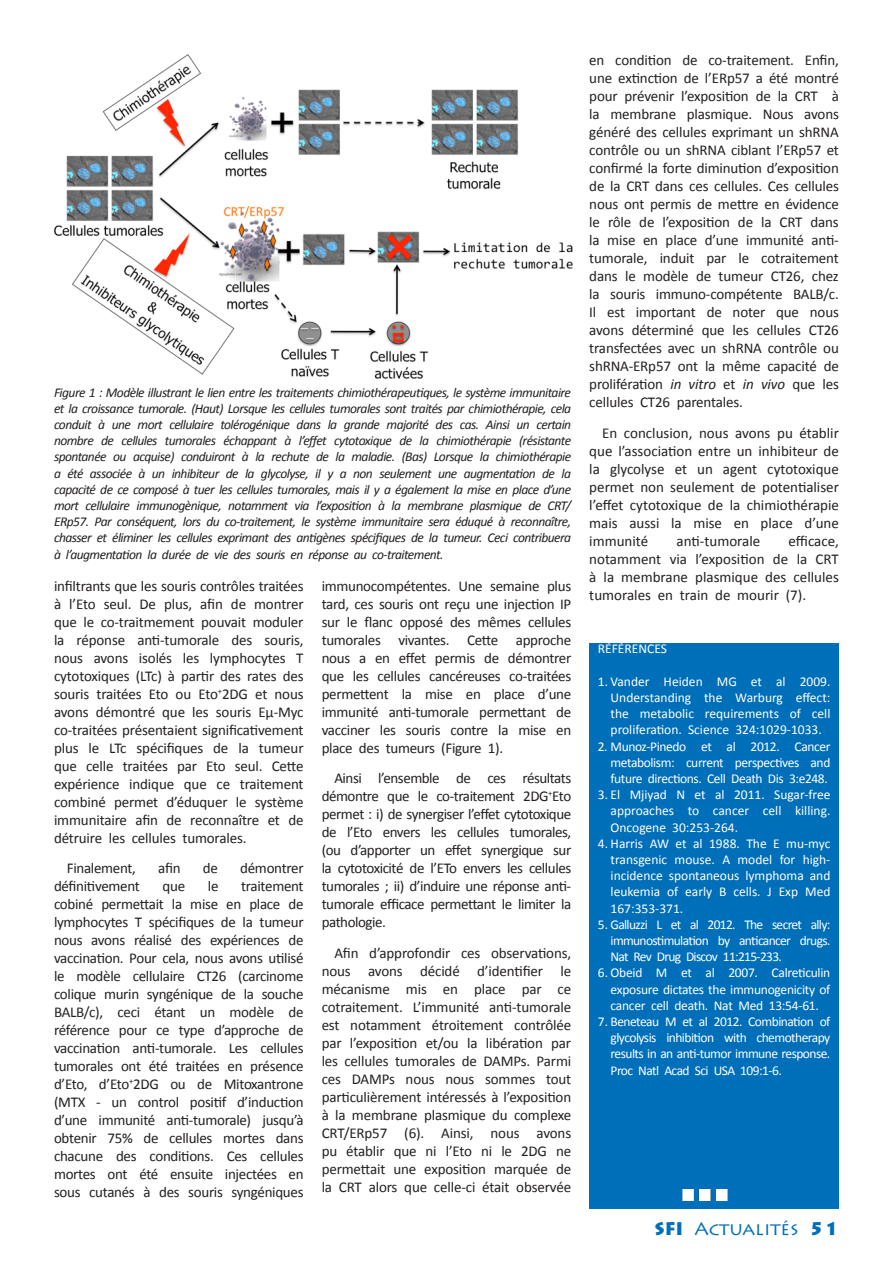
<style>
.page{position:relative;width:893px;height:1263px;background:#fff}
.page>*{position:absolute;margin:0;border:0;box-sizing:border-box;transform-origin:0 0}
.t1{font:18px "Lithos Pro";color:#006fba}
.paragraphe{font:15px/18px "Calibri";letter-spacing:-.01em;color:#231f20;text-align:justify}
.legende{font:italic 13.5px/16.2px "Calibri";letter-spacing:-.04em;color:#231f20;text-align:justify}
.reference{font:13.5px/16.2px "Calibri";letter-spacing:-.02em;color:#fff;text-align:justify}
.reference-2{font:13.5px "Calibri";color:#fff}
.s1{font-style:italic}
.s2{font-weight:900}
</style>
<div class="page">
<div style="left:589px;top:643px;width:250px;height:566px;background:#006fba"></div>
<img style="left:682px;top:1189px;width:45px;height:12px">
<img style="left:54px;top:54px;width:518px;height:324px">
<p class="legende" style="left:54px;top:383px;width:519px">Figure 1 : Modèle illustrant le lien entre les traitements chimiothérapeutiques, le système immunitaire et la croissance tumorale. (Haut) Lorsque les cellules tumorales sont traités par chimiothérapie, cela conduit à une mort cellulaire tolérogénique dans la grande majorité des cas. Ainsi un certain nombre de cellules tumorales échappant à l’effet cytotoxique de la chimiothérapie (résistante spontanée ou acquise) conduiront à la rechute de la maladie. (Bas) Lorsque la chimiothérapie a été associée à un inhibiteur de la glycolyse, il y a non seulement une augmentation de la capacité de ce composé à tuer les cellules tumorales, mais il y a également la mise en place d’une mort cellulaire immunogènique, notamment via l’exposition à la membrane plasmique de CRT/ ERp57. Par conséquent, lors du co-traitement, le système immunitaire sera éduqué à reconnaître, chasser et éliminer les cellules exprimant des antigènes spécifiques de la tumeur. Ceci contribuera à l’augmentation la durée de vie des souris en réponse au co-traitement.</p>
<p class="paragraphe" style="left:54px;top:576px;width:251px">infiltrants que les souris contrôles traitées à l’Eto seul. De plus, afin de montrer que le co-traitmement pouvait moduler la réponse anti-tumorale des souris, nous avons isolés les lymphocytes T cytotoxiques (LTc) à partir des rates des souris traitées Eto ou Eto<sup>+</sup>2DG et nous avons démontré que les souris Eµ-Myc co-traitées présentaient significativement plus le LTc spécifiques de la tumeur que celle traitées par Eto seul. Cette expérience indique que ce traitement combiné permet d’éduquer le système immunitaire afin de reconnaître et de détruire les cellules tumorales.</p>
<p class="paragraphe" style="left:67px;top:859px;width:71px">Finalement,</p>
<p class="paragraphe" style="left:158px;top:859px;width:24px">afin</p>
<p class="paragraphe" style="left:203px;top:859px;width:17px">de</p>
<p class="paragraphe" style="left:240px;top:859px;width:65px">démontrer</p>
<p class="paragraphe" style="left:54px;top:877px;width:87px">définitivement</p>
<p class="paragraphe" style="left:163px;top:877px;width:24px">que</p>
<p class="paragraphe" style="left:208px;top:877px;width:12px">le</p>
<p class="paragraphe" style="left:54px;top:877px;width:251px;text-indent:187px">traitement cobiné permettait la mise en place de lymphocytes T spécifiques de la tumeur nous avons réalisé des expériences de vaccination. Pour cela, nous avons utilisé le modèle cellulaire CT26 (carcinome colique murin syngénique de la souche BALB/c), ceci étant un modèle de référence pour ce type d’approche de vaccination anti-tumorale. Les cellules tumorales ont été traitées en présence d’Eto, d’Eto<sup>+</sup>2DG ou de Mitoxantrone (MTX - un control positif d’induction d’une immunité anti-tumorale) jusqu’à obtenir 75% de cellules mortes dans chacune des conditions. Ces cellules mortes ont été ensuite injectées en sous cutanés à des souris syngéniques</p>
<p class="paragraphe" style="left:322px;top:576px;width:251px">immunocompétentes. Une semaine plus tard, ces souris ont reçu une injection IP sur le flanc opposé des mêmes cellules tumorales vivantes. Cette approche nous a en effet permis de démontrer que les cellules cancéreuses co-traitées permettent la mise en place d’une immunité anti-tumorale permettant de vacciner les souris contre la mise en place des tumeurs (Figure 1).</p>
<p class="paragraphe" style="left:322px;top:769px;width:251px;text-indent:13px">Ainsi l’ensemble de ces résultats démontre que le co-traitement 2DG<sup>+</sup>Eto permet : i) de synergiser l’effet cytotoxique de l’Eto envers les cellules tumorales, (ou d’apporter un effet synergique sur la cytotoxicité de l’ETo envers les cellules tumorales ; ii) d’induire une réponse anti&shy;tumorale efficace permettant le limiter la pathologie.</p>
<p class="paragraphe" style="left:322px;top:943px;width:251px;text-indent:13px">Afin d’approfondir ces observations, nous avons décidé d’identifier le mécanisme mis en place par ce cotraitement. L’immunité anti-tumorale est notamment étroitement contrôlée par l’exposition et/ou la libération par les cellules tumorales de DAM</p>
<p class="paragraphe" style="left:513px;top:1051px;width:59px">Ps. Parmi</p>
<p class="paragraphe" style="left:322px;top:1069px;width:41px">ces DAM</p>
<p class="paragraphe" style="left:322px;top:1069px;width:251px;text-indent:60px">Ps nous nous sommes tout particulièrement intéressés à l’exposition à la membrane plasmique du complexe CRT/ERp57 (6). Ainsi, nous avons pu établir que ni l’Eto ni le 2DG ne permettait une exposition marquée de la CRT alors que celle-ci était observée</p>
<p class="paragraphe" style="left:589px;top:51px;width:251px">en condition de co-traitement. Enfin, une extinction de l’ERp57 a été montré pour prévenir l’exposition de la CRT à la membrane plasmique. Nous avons généré des cellules exprimant un shRNA contrôle ou un shRNA ciblant l’ERp57 et confirmé la forte diminution d’exposition de la CRT dans ces cellules. Ces cellules nous ont permis de mettre en évidence le rôle de l’exposition de la CRT dans la mise en place d’une immunité anti&shy;tumorale, induit par le cotraitement dans le modèle de tumeur CT26, chez la souris immuno-compétente BALB/c.<br>Il est important de noter que nous avons déterminé que les cellules CT26 transfectées avec un shRNA contrôle ou shRNA-ERp57 ont la même capacité de prolifération <span class="s1">in vitro</span> et <span class="s1">in vivo</span> que les cellules CT26 parentales.</p>
<p class="paragraphe" style="left:589px;top:423px;width:251px;text-indent:13px">En conclusion, nous avons pu établir que l’association entre un inhibiteur de la glycolyse et un agent cytotoxique permet non seulement de potentialiser l’effet cytotoxique de la chimiothérapie mais aussi la mise en place d’une immunité</p>
<p class="paragraphe" style="left:589px;top:531px;width:251px;text-indent:199px">efficace, notamment via l’exposition de la CRT à la membrane plasmique des cellules tumorales en train de mourir (7).</p>
<p class="paragraphe" style="left:677px;top:531px;width:85px">anti-tumorale</p>
<p class="reference-2" style="left:598px;top:640px;width:71px">RÉFÉRENCES</p>
<p class="reference" style="left:611px;top:672px;width:221px;text-indent:-13px">1. Vander Heiden MG et al 2009.<br>Understanding the Warburg effect: the metabolic requirements of cell proliferation. Science 324:1029-1033.</p>
<p class="reference" style="left:611px;top:737px;width:221px;text-indent:-13px">2. Munoz-Pinedo et al 2012. Cancer metabolism: current perspectives and future directions. Cell Death Dis 3:e248.</p>
<p class="reference" style="left:611px;top:786px;width:221px;text-indent:-13px">3. El Mjiyad N et al 2011. Sugar-free approaches to cancer cell killing.<br>Oncogene 30:253-264.</p>
<p class="reference" style="left:611px;top:834px;width:221px;text-indent:-13px">4. Harris AW et al 1988. The E mu-myc transgenic mouse. A model for high&shy;incidence spontaneous lymphoma and leukemia of early B cells. J Exp Med 167:353-371.</p>
<p class="reference" style="left:611px;top:915px;width:221px;text-indent:-13px">5. Galluzzi L et al 2012. The secret ally: immunostimulation by anticancer drugs.<br>Nat Rev Drug Discov 11:215-233.</p>
<p class="reference" style="left:611px;top:964px;width:221px;text-indent:-13px">6. Obeid M et al 2007. Calreticulin exposure dictates the immunogenicity of cancer cell death. Nat Med 13:54-61.</p>
<p class="reference" style="left:611px;top:1013px;width:221px;text-indent:-13px">7. Beneteau M et al 2012. Combination of glycolysis inhibition with chemotherapy results in an anti-tumor immune response.<br>Proc Natl Acad Sci USA 109:1-6.</p>
<p class="t1" style="left:655px;top:1219px;width:186px"><span class="s2">SFI</span> Actualités <span class="s2">51</span></p>
</div>
